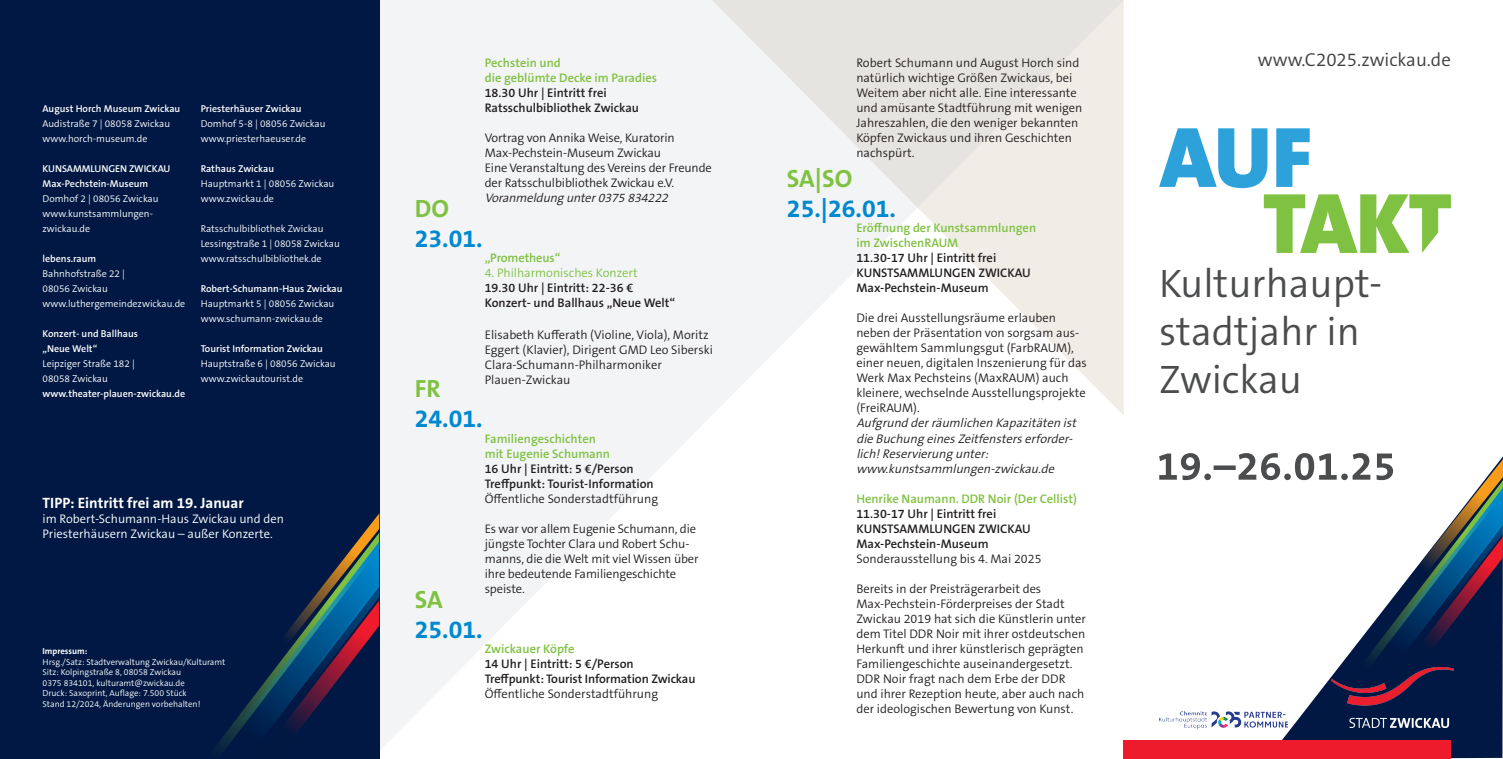
<style>
.page{position:relative;width:1503px;height:759px;background:#fff}
.page>*{position:absolute;margin:0;border:0;box-sizing:border-box;transform-origin:0 0}
.t1{font:300 40px/48px "The Sans B W4";color:#4b4c4d}
.t2{font:700 25px "The Sans B W7";color:#0089cf}
.t3{font:700 25px "The Sans B W7";color:#7fc241}
.t4{font:300 18.75px "The Sans B W4";color:#3e3e3f}
.t5{font:700 15px "The Sans B W7";color:#fff}
.t6{font:300 12.5px/15px "The Sans B W4";color:#231f20}
.t7{font:600 12.5px/15px "The Sans B W6";color:#231f20}
.t8{font:600 12.5px/15px "The Sans B W6";color:#7fc241}
.t9{font:italic 300 12.5px/15px "The Sans B W4";color:#231f20}
.t10{font:300 12.5px/15px "The Sans B W4";color:#fff}
.t11{font:300 12.5px "The Sans B W4";color:#7fc241}
.t12{font:300 10px/15px "The Sans B W4";color:#fff}
.t13{font:600 10px/15px "The Sans B W6";color:#fff}
.t14{font:300 8.75px/10.5px "The Sans B W4";color:#fff}
.t15{font:700 8.75px "The Sans B W7";color:#fff}
</style>
<div class="page">
<svg style="left:379px;top:0;width:333px;height:758px;fill:#f3f4f6"></svg>
<svg style="left:712px;top:0;width:411px;height:414px"></svg>
<svg style="left:1159px;top:128px;width:150px;height:60px"></svg>
<svg style="left:1263px;top:194px;width:187px;height:59px"></svg>
<svg style="left:1282px;top:692px;width:43px;height:48px;fill:#001843"></svg>
<div style="left:1325px;top:658px;width:177px;height:100px;background:#001843"></div>
<svg style="left:1159px;top:453px;width:343px;height:205px"></svg>
<div style="left:1123px;top:740px;width:327px;height:18px;background:#ee1b2d"></div>
<img style="left:1331px;top:667px;width:122px;height:60px">
<img style="left:1159px;top:711px;width:128px;height:17px">
<div style="left:0;top:0;width:379px;height:758px;background:#001843"></div>
<svg style="left:217px;top:720px;width:19px;height:30px"></svg>
<svg style="left:236px;top:514px;width:143px;height:221px"></svg>
<p class="t13" style="left:43px;top:101px;width:139px">August Horch Museum Zwickau</p>
<p class="t12" style="left:43px;top:116px;width:129px">Audistraße 7 | 08058 Zwickau www.horch-museum.de</p>
<p class="t13" style="left:43px;top:161px;width:129px">KUNSAMMLUNGEN ZWICKAU<br>Max-Pechstein-Museum</p>
<p class="t12" style="left:43px;top:191px;width:118px">Domhof 2 | 08056 Zwickau www.kunstsammlungen&shy;zwickau.de</p>
<p class="t13" style="left:43px;top:251px;width:55px">lebens.raum</p>
<p class="t12" style="left:43px;top:266px;width:144px">Bahnhofstraße 22 |<br>08056 Zwickau www.luthergemeindezwickau.de</p>
<p class="t13" style="left:43px;top:326px;width:97px">Konzert- und Ballhaus „Neue Welt“</p>
<p class="t12" style="left:43px;top:356px;width:94px">Leipziger Straße 182 |<br>08058 Zwickau</p>
<p class="t13" style="left:43px;top:386px;width:144px">www.theater-plauen-zwickau.de</p>
<p class="t13" style="left:201px;top:101px;width:102px">Priesterhäuser Zwickau</p>
<p class="t12" style="left:201px;top:116px;width:126px">Domhof 5-8 | 08056 Zwickau www.priesterhaeuser.de</p>
<p class="t13" style="left:201px;top:161px;width:75px">Rathaus Zwickau</p>
<p class="t12" style="left:201px;top:176px;width:135px">Hauptmarkt 1 | 08056 Zwickau www.zwickau.de</p>
<p class="t12" style="left:201px;top:221px;width:141px">Ratsschulbibliothek Zwickau<br>Lessingstraße 1 | 08058 Zwickau www.ratsschulbibliothek.de</p>
<p class="t13" style="left:201px;top:281px;width:143px">Robert-Schumann-Haus Zwickau</p>
<p class="t12" style="left:201px;top:296px;width:135px">Hauptmarkt 5 | 08056 Zwickau www.schumann-zwickau.de</p>
<p class="t13" style="left:201px;top:341px;width:124px">Tourist Information Zwickau</p>
<p class="t12" style="left:201px;top:356px;width:136px">Hauptstraße 6 | 08056 Zwickau www.zwickautourist.de</p>
<p class="t5" style="left:43px;top:492px;width:203px">TIPP: Eintritt frei am 19. Januar</p>
<p class="t10" style="left:43px;top:511px;width:243px">im Robert-Schumann-Haus Zwickau und den<br>Priesterhäusern Zwickau – außer Konzerte.</p>
<p class="t15" style="left:43px;top:645px;width:46px">Impressum:</p>
<p class="t14" style="left:43px;top:656px;width:184px">Hrsg./Satz: Stadtverwaltung Zwickau/Kulturamt Sitz: Kolpingstraße 8, 08058 Zwickau<br>0375 834101, kulturamt@zwickau.de<br>Druck: Saxoprint, Auflage: 7.500 Stück<br>Stand 12/2024, Änderungen vorbehalten!</p>
<p class="t8" style="left:485px;top:55px;width:174px">Pechstein und<br>die geblümte Decke im Paradies</p>
<p class="t7" style="left:485px;top:85px;width:156px">18.30 Uhr | Eintritt frei<br>Ratsschulbibliothek Zwickau</p>
<p class="t6" style="left:485px;top:130px;width:229px">Vortrag von Annika Weise, Kuratorin Max-Pechstein-Museum Zwickau<br>Eine Veranstaltung des Vereins der Freunde der Ratsschulbibliothek Zwickau e.V.</p>
<p class="t9" style="left:485px;top:190px;width:188px">Voranmeldungunter0375 834222</p>
<h2 class="t3" style="left:415px;top:193px;width:36px">DO</h2>
<h2 class="t2" style="left:415px;top:223px;width:69px">23.01.</h2>
<p class="t8" style="left:485px;top:250px;width:77px">„Prometheus“</p>
<p class="t11" style="left:485px;top:265px;width:154px">4. Philharmonisches Konzert</p>
<p class="t7" style="left:485px;top:280px;width:192px">19.30 Uhr | Eintritt: 22-36 €<br>Konzert- und Ballhaus „Neue Welt“</p>
<p class="t6" style="left:485px;top:327px;width:230px">Elisabeth Kufferath (Violine, Viola), Moritz Eggert (Klavier), Dirigent GMD Leo Siberski Clara-Schumann-Philharmoniker Plauen-Zwickau</p>
<h2 class="t3" style="left:415px;top:373px;width:27px">FR</h2>
<h2 class="t2" style="left:415px;top:403px;width:69px">24.01.</h2>
<p class="t8" style="left:485px;top:430px;width:127px">Familiengeschichten mit Eugenie Schumann</p>
<p class="t7" style="left:485px;top:460px;width:170px">16 Uhr | Eintritt: 5 €/Person<br>Treffpunkt: Tourist-Information</p>
<p class="t6" style="left:485px;top:490px;width:175px">Öffentliche Sonderstadtführung</p>
<p class="t6" style="left:485px;top:520px;width:215px">Es war vor allem Eugenie Schumann, die jüngste Tochter Clara und Robert Schu&shy;manns, die die Welt mit viel Wissen über ihre bedeutende Familiengeschichte speiste.</p>
<h2 class="t3" style="left:415px;top:583px;width:29px">SA</h2>
<h2 class="t2" style="left:415px;top:613px;width:69px">25.01.</h2>
<p class="t8" style="left:485px;top:640px;width:91px">Zwickauer Köpfe</p>
<p class="t7" style="left:485px;top:655px;width:212px">14 Uhr | Eintritt: 5 €/Person<br>Treffpunkt: Tourist Information Zwickau</p>
<p class="t6" style="left:485px;top:685px;width:175px">Öffentliche Sonderstadtführung</p>
<p class="t6" style="left:856px;top:55px;width:227px">Robert Schumann und August Horch sind natürlich wichtige Größen Zwickaus, bei Weitem aber nicht alle. Eine interessante und amüsante Stadtführung mit wenigen Jahreszahlen, die den weniger bekannten Köpfen Zwickaus und ihren Geschichten nachspürt.</p>
<h2 class="t3" style="left:787px;top:163px;width:67px">SA|SO</h2>
<h2 class="t2" style="left:787px;top:193px;width:111px">25.|26.01.</h2>
<p class="t8" style="left:856px;top:220px;width:181px">Eröffnung der Kunstsammlungen im ZwischenRAUM</p>
<p class="t7" style="left:856px;top:250px;width:176px">11.30-17 Uhr | Eintritt frei<br>KUNSTSAMMLUNGEN ZWICKAU<br>Max-Pechstein-Museum</p>
<p class="t6" style="left:856px;top:310px;width:232px">Die drei Ausstellungsräume erlauben neben der Präsentation von sorgsam aus&shy;gewähltem Sammlungsgut (FarbRAUM), einer neuen, digitalen Inszenierung für das Werk Max Pechsteins (MaxRAUM) auch kleinere, wechselnde Ausstellungsprojekte (FreiRAUM).</p>
<p class="t9" style="left:856px;top:415px;width:225px">Aufgrund derräumlichen Kapazitäten ist dieBuchung einesZeitfensterserforder&shy;lich!Reservierung unter: www.kunstsammlungen-zwickau.de</p>
<p class="t8" style="left:856px;top:490px;width:222px">Henrike Naumann. DDR Noir (Der Cellist)</p>
<p class="t7" style="left:856px;top:505px;width:176px">11.30-17 Uhr | Eintritt frei<br>KUNSTSAMMLUNGEN ZWICKAU<br>Max-Pechstein-Museum</p>
<p class="t6" style="left:856px;top:550px;width:187px">Sonderausstellung bis 4. Mai 2025</p>
<p class="t6" style="left:856px;top:580px;width:231px">Bereits in der Preisträgerarbeit des Max-Pechstein-Förderpreises der Stadt Zwickau 2019 hat sich die Künstlerin unter dem Titel DDR Noir mit ihrer ostdeutschen Herkunft und ihrer künstlerisch geprägten Familiengeschichte auseinandergesetzt.<br>DDR Noir fragt nach dem Erbe der DDR und ihrer Rezeption heute, aber auch nach der ideologischen Bewertung von Kunst.</p>
<h3 class="t4" style="left:1257px;top:48px;width:195px">www.C2025.zwickau.de</h3>
<h1 class="t1" style="left:1159px;top:260px;width:224px">Kulturhaupt&shy;stadtjahr in<br>Zwickau</h1>
</div>
